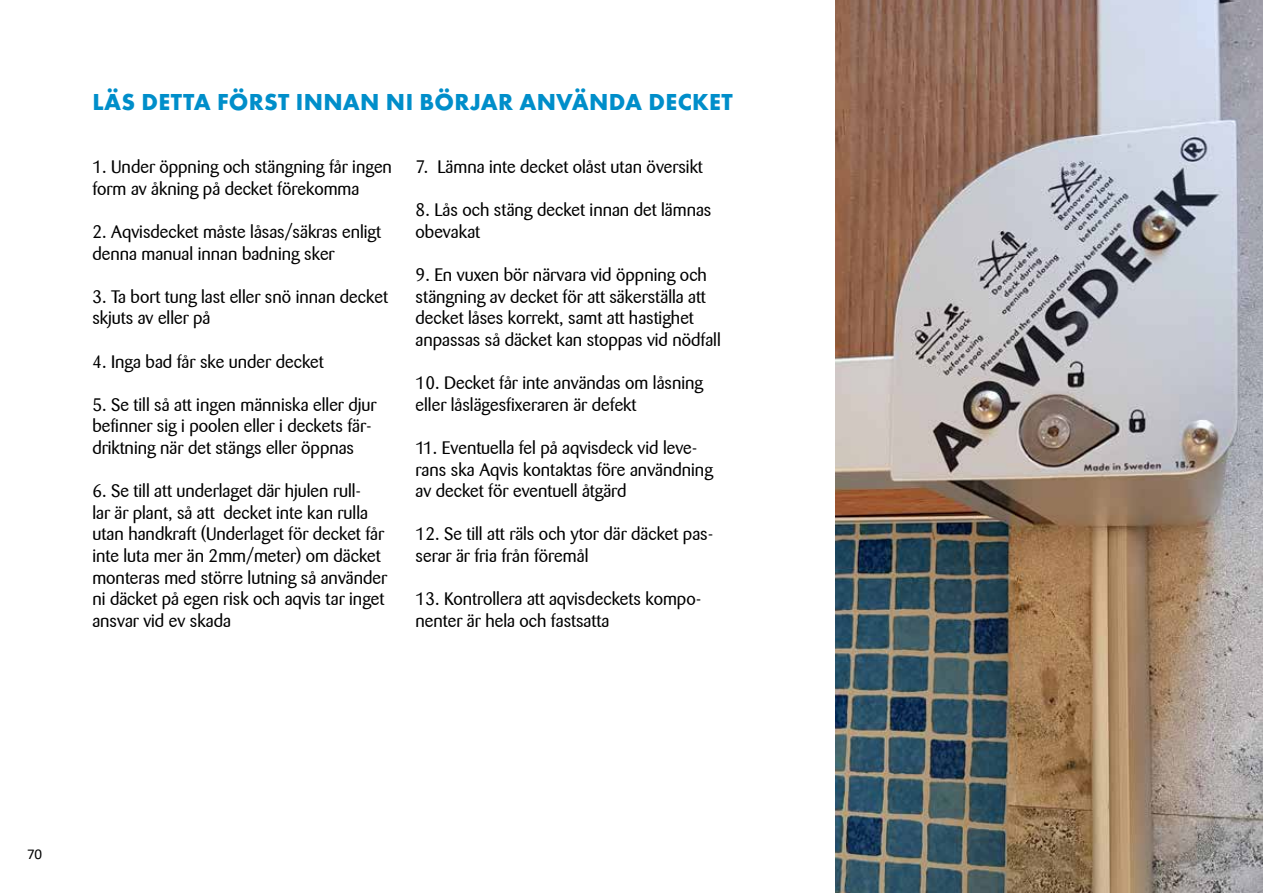
<style>
.page{position:relative;width:1263px;height:893px;background:#fff}
.page>*{position:absolute;margin:0;border:0;box-sizing:border-box;transform-origin:0 0}
.t1{font:700 24px "Function Pro";letter-spacing:.01em;color:#008eca}
.t2{font:18px/21.6px "Barmeno";color:#000}
.t3{font:15px "Calibri";color:#000}
</style>
<div class="page">
<img style="left:836px;top:0;width:427px;height:893px">
<h1 class="t1" style="left:92px;top:88px;width:642px">LÄS DETTA FÖRST INNAN NI BÖRJAR ANVÄNDA DECKET</h1>
<p class="t2" style="left:92px;top:156px;width:301px">1. Under öppning och stängning får ingen form av åkning på decket förekomma</p>
<p class="t2" style="left:92px;top:221px;width:290px">2. Aqvisdecket måste låsas/säkras enligt denna manual innan badning sker</p>
<p class="t2" style="left:92px;top:286px;width:297px">3. Ta bort tung last eller snö innan decket skjuts av eller på</p>
<p class="t2" style="left:92px;top:351px;width:233px">4. Inga bad får ske under decket</p>
<p class="t2" style="left:92px;top:394px;width:286px">5. Se till så att ingen människa eller djur befinner sig i poolen eller i deckets fär&shy;driktning när det stängs eller öppnas</p>
<p class="t2" style="left:92px;top:480px;width:296px">6. Se till att underlaget där hjulen rul -<br>lar är plant, så att decket inte kan rulla utan handkraft (Underlaget för decket får inte luta mer än 2mm/meter) om däcket monteras med större lutning så använder ni däcket på egen risk och aqvis tar inget ansvar vid ev skada</p>
<p class="t2" style="left:416px;top:156px;width:289px">7. Lämna inte decket olåst utan översikt</p>
<p class="t2" style="left:416px;top:200px;width:297px">8. Lås och stäng decket innan det lämnas obevakat</p>
<p class="t2" style="left:416px;top:264px;width:307px">9. En vuxen bör närvara vid öppning och stängning av decket för att säkerställa att decket låses korrekt, samt att hastighet anpassas så däcket kan stoppas vid nödfall</p>
<p class="t2" style="left:416px;top:372px;width:289px">10. Decket får inte användas om låsning eller låslägesfixeraren är defekt</p>
<p class="t2" style="left:416px;top:437px;width:299px">11. Eventuella fel på aqvisdeck vid leve&shy;rans ska Aqvis kontaktas före användning av decket för eventuell åtgärd</p>
<p class="t2" style="left:416px;top:524px;width:299px">12. Se till att räls och ytor där däcket pas&shy;serar är fria från föremål</p>
<p class="t2" style="left:416px;top:588px;width:287px">13. Kontrollera att aqvisdeckets kompo&shy;nenter är hela och fastsatta</p>
<p class="t3" style="left:27px;top:843px;width:17px">70</p>
</div>
